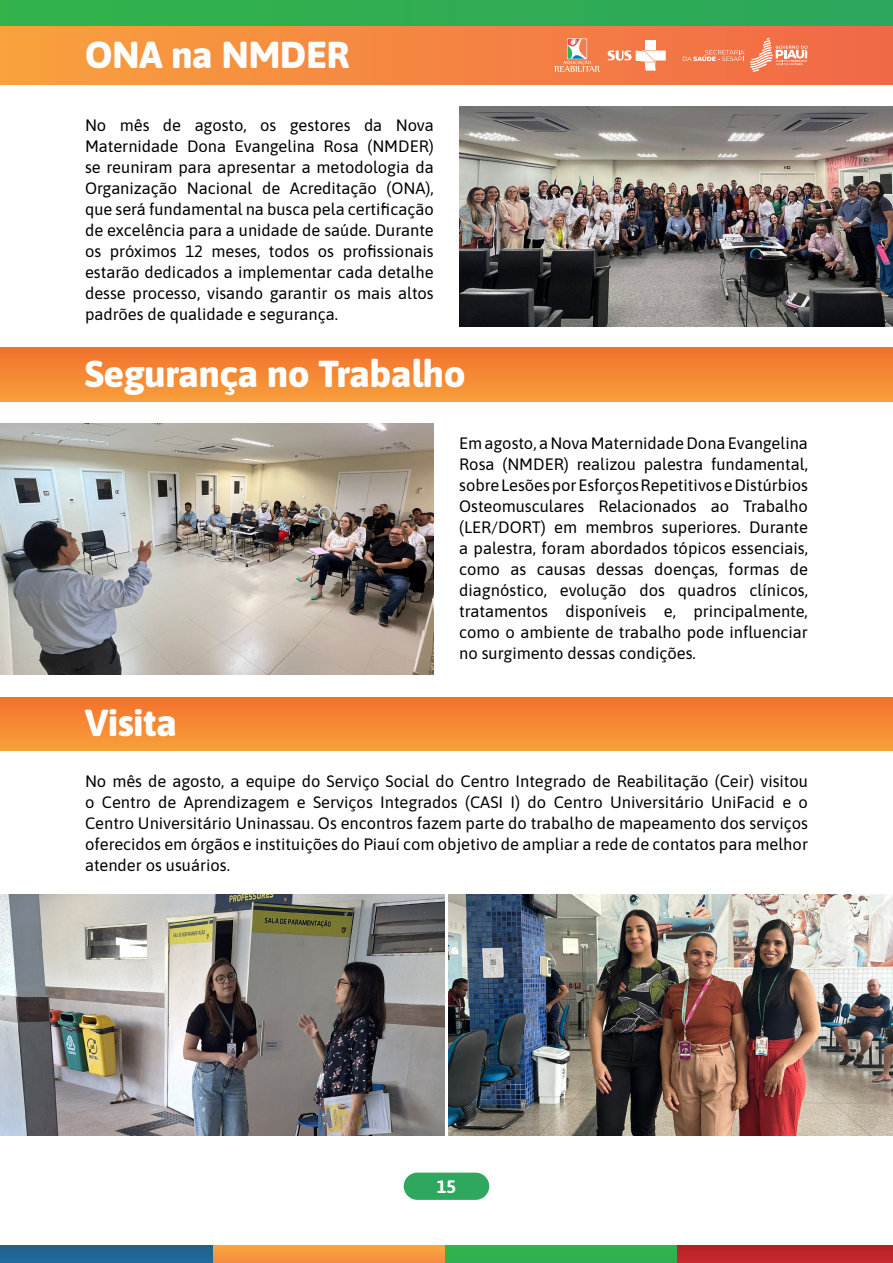
<style>
.page{position:relative;width:893px;height:1263px;background:#fff}
.page>*{position:absolute;margin:0;border:0;box-sizing:border-box;transform-origin:0 0}
.t1{font:800 37.5px "Asap";color:#fff}
.t2{font:700 18px "Asap";color:#fff}
.t3{font:16.5px/21px "Asap";color:#000;text-align:justify}
</style>
<div class="page">
<div style="left:0;top:1246px;width:214px;height:17px;background:#216694"></div>
<div style="left:213px;top:1246px;width:233px;height:17px;background:#f7993f"></div>
<div style="left:445px;top:1246px;width:233px;height:17px;background:#31b14d"></div>
<div style="left:677px;top:1246px;width:216px;height:17px;background:#bf252a"></div>
<div style="left:0;top:0;width:893px;height:42px;background:#31ac53"></div>
<div style="left:0;top:27px;width:893px;height:58px;background:linear-gradient(to right,#f8a13e,#f16847)"></div>
<svg style="left:554px;top:39px;width:46px;height:33px;background:#eb956d"></svg>
<svg style="left:683px;top:50px;width:61px;height:11px"></svg>
<svg style="left:750px;top:38px;width:58px;height:34px;background:#f59171"></svg>
<div style="left:646px;top:40px;width:10px;height:10px;background:#fff"></div>
<svg style="left:608px;top:51px;width:58px;height:20px"></svg>
<div style="left:404px;top:1172px;width:85px;height:28px;background:#2fa75e;border-radius:14px"></div>
<div style="left:0;top:348px;width:893px;height:53px;background:linear-gradient(to bottom,#f2712d,#f89f3b)"></div>
<div style="left:0;top:697px;width:893px;height:53px;background:linear-gradient(to bottom,#f2712d,#f89f3b)"></div>
<img style="left:459px;top:106px;width:434px;height:220px">
<img style="left:0;top:423px;width:434px;height:252px">
<img style="left:449px;top:894px;width:444px;height:241px">
<img style="left:0;top:894px;width:444px;height:241px">
<p class="t1" style="left:85px;top:28px;width:266px">ONA na NMDER</p>
<p class="t3" style="left:85px;top:114px;width:350px">No mês de agosto, os gestores da Nova Maternidade Dona Evangelina Rosa (NMDER) se reuniram para apresentar a metodologia da Organização Nacional de Acreditação (ONA), que será fundamental na busca pela certificação de excelência para a unidade de saúde. Durante os próximos 12 meses, todos os profissionais estarão dedicados a implementar cada detalhe desse processo, visando garantir os mais altos padrões de qualidade e segurança.</p>
<p class="t1" style="left:85px;top:347px;width:382px">Segurança no Trabalho</p>
<p class="t1" style="left:85px;top:696px;width:93px">Visita</p>
<p class="t3" style="left:459px;top:432px;width:350px">Em agosto, a Nova Maternidade Dona Evangelina Rosa (NMDER) realizou palestra fundamental, sobre Lesões por Esforços Repetitivos e Distúrbios Osteomusculares Relacionados ao Trabalho (LER/DORT) em membros superiores. Durante a palestra, foram abordados tópicos essenciais, como as causas dessas doenças, formas de diagnóstico, evolução dos quadros clínicos, tratamentos disponíveis e, principalmente, como o ambiente de trabalho pode influenciar no surgimento dessas condições.</p>
<p class="t3" style="left:85px;top:770px;width:724px">No mês de agosto, a equipe do Serviço Social do Centro Integrado de Reabilitação (Ceir) visitou o Centro de Aprendizagem e Serviços Integrados (CASI I) do Centro Universitário UniFacid e o Centro Universitário Uninassau. Os encontros fazem parte do trabalho de mapeamento dos serviços oferecidos em órgãos e instituições do Piauí com objetivo de ampliar a rede de contatos para melhor atender os usuários.</p>
<p class="t2" style="left:437px;top:1173px;width:21px">15</p>
</div>
